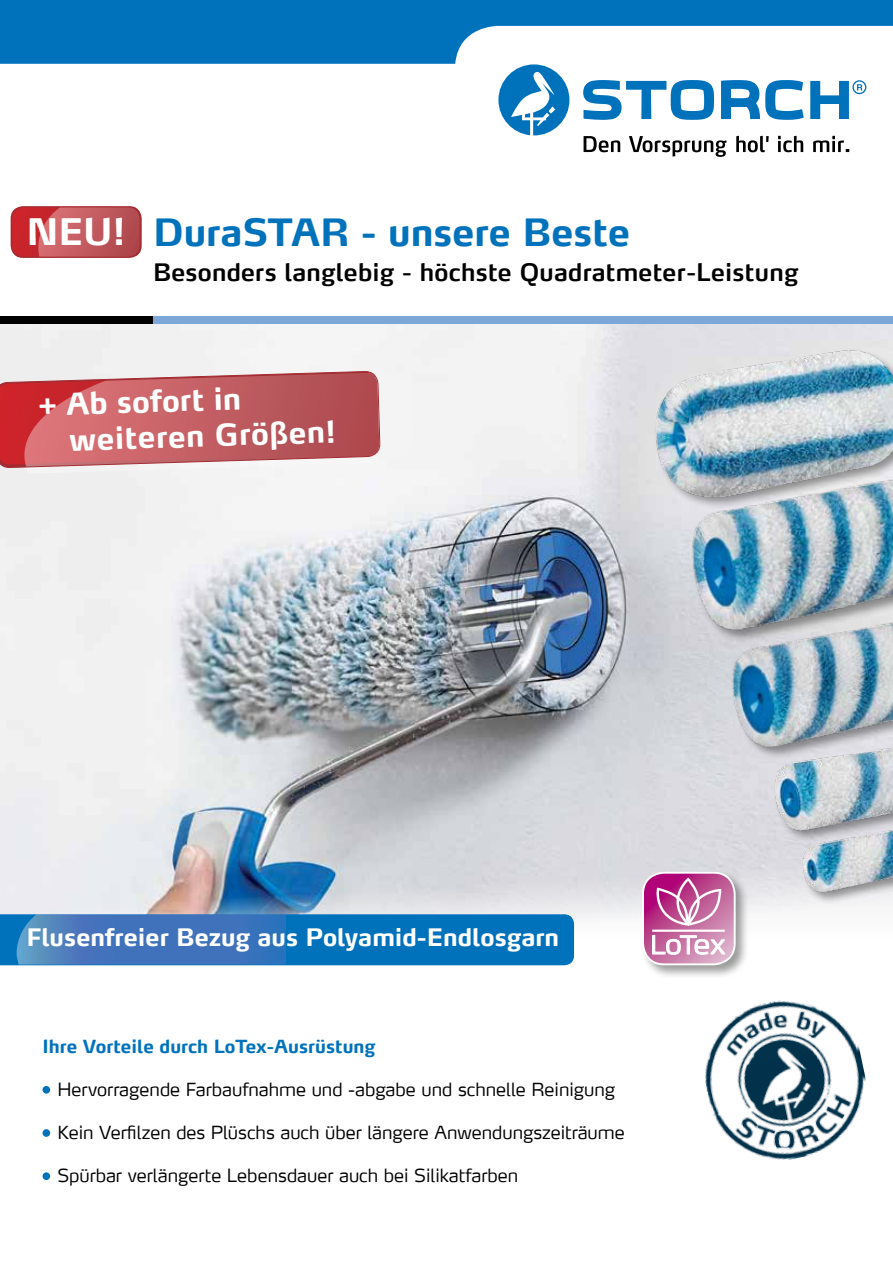
<style>
.page{position:relative;width:893px;height:1263px;background:#fff}
.page>*{position:absolute;margin:0;border:0;box-sizing:border-box;transform-origin:0 0}
.t1{font:700 37.5px "Max LF";color:#0072bc}
.t2{font:700 30px/36.2px "Max LF";color:#fff}
.t3{font:600 24px "Max LF";letter-spacing:.01em;color:#000}
.t4{font:700 24px "Max LF";color:#fff}
.t5{font:300 18px "Max LF";color:#000}
.t6{font:700 18px "Max LF";color:#0072bc}
.s1{font-size:36.45px;color:#fff}
</style>
<div class="page">
<svg style="left:0;top:0;width:893px;height:64px;fill:#0072bc"></svg>
<svg style="left:583px;top:80px;width:131px;height:40px"></svg>
<svg style="left:721px;top:80px;width:83px;height:40px"></svg>
<svg style="left:810px;top:81px;width:39px;height:38px"></svg>
<svg style="left:857px;top:84px;width:5px;height:6px"></svg>
<div style="left:852px;top:80px;width:14px;height:14px;border:1px solid #0072bc;border-radius:50%"></div>
<svg style="left:498px;top:64px;width:71px;height:71px"></svg>
<svg style="left:584px;top:136px;width:36px;height:16px"></svg>
<svg style="left:629px;top:136px;width:98px;height:21px"></svg>
<svg style="left:736px;top:136px;width:33px;height:16px"></svg>
<svg style="left:778px;top:136px;width:25px;height:16px"></svg>
<svg style="left:813px;top:136px;width:36px;height:16px"></svg>
<div style="left:11px;top:206px;width:131px;height:52px;background:#a32c32;border-radius:12px"></div>
<div style="left:12px;top:207px;width:127px;height:50px;background:#c9242b;border-radius:12px"></div>
<svg style="left:38px;top:207px;width:102px;height:50px"></svg>
<div style="left:0;top:316px;width:153px;height:8px;background:#000"></div>
<div style="left:153px;top:316px;width:740px;height:8px;background:#7da7d8"></div>
<img style="left:0;top:324px;width:893px;height:607px">
<div style="left:380px;top:371px;width:35px;height:103px;background:#f4f4f4"></div>
<div style="left:43px;top:1086px;width:7px;height:7px;background:#0072bc;border-radius:50%"></div>
<div style="left:43px;top:1129px;width:7px;height:8px;background:#0072bc;border-radius:50%"></div>
<div style="left:43px;top:1172px;width:7px;height:8px;background:#0072bc;border-radius:50%"></div>
<img style="left:687px;top:510px;width:206px;height:126px">
<img style="left:728px;top:604px;width:165px;height:157px">
<div style="left:655px;top:348px;width:238px;height:162px;background:#000;opacity:.4"></div>
<img style="left:653px;top:346px;width:240px;height:154px">
<img style="left:799px;top:848px;width:94px;height:60px">
<img style="left:772px;top:716px;width:121px;height:132px">
<svg style="left:0;top:914px;width:574px;height:51px"></svg>
<img style="left:705px;top:1000px;width:161px;height:160px">
<div style="left:640px;top:870px;width:109px;height:109px;background:#000;opacity:.4"></div>
<div style="left:642px;top:872px;width:94px;height:93px;border:2px solid #fff;border-radius:21px"></div>
<svg style="left:643px;top:873px;width:92px;height:91px"></svg>
<svg style="left:0;top:371px;width:380px;height:133px"></svg>
<h1 class="t1" style="left:27px;top:209px;width:605px"><span class="s1">NEU!</span> DuraSTAR - unsere Beste</h1>
<h3 class="t3" style="left:153px;top:257px;width:647px">Besonders langlebig - höchste Quadratmeter-Leistung</h3>
<h2 class="t2" style="left:67px;top:385px;width:268px;text-indent:-29px;rotate:-2deg">+ Ab sofort in weiteren Größen!</h2>
<h3 class="t4" style="left:27px;top:922px;width:534px">Flusenfreier Bezug aus Polyamid-Endlosgarn</h3>
<p class="t6" style="left:43px;top:1035px;width:334px">Ihre Vorteile durch LoTex-Ausrüstung</p>
<p class="t5" style="left:57px;top:1078px;width:559px">Hervorragende Farbaufnahme und -abgabe und schnelle Reinigung</p>
<p class="t5" style="left:57px;top:1121px;width:569px">Kein Verfilzen des Plüschs auch über längere Anwendungszeiträume</p>
<p class="t5" style="left:57px;top:1164px;width:462px">Spürbar verlängerte Lebensdauer auch bei Silikatfarben</p>
</div>
